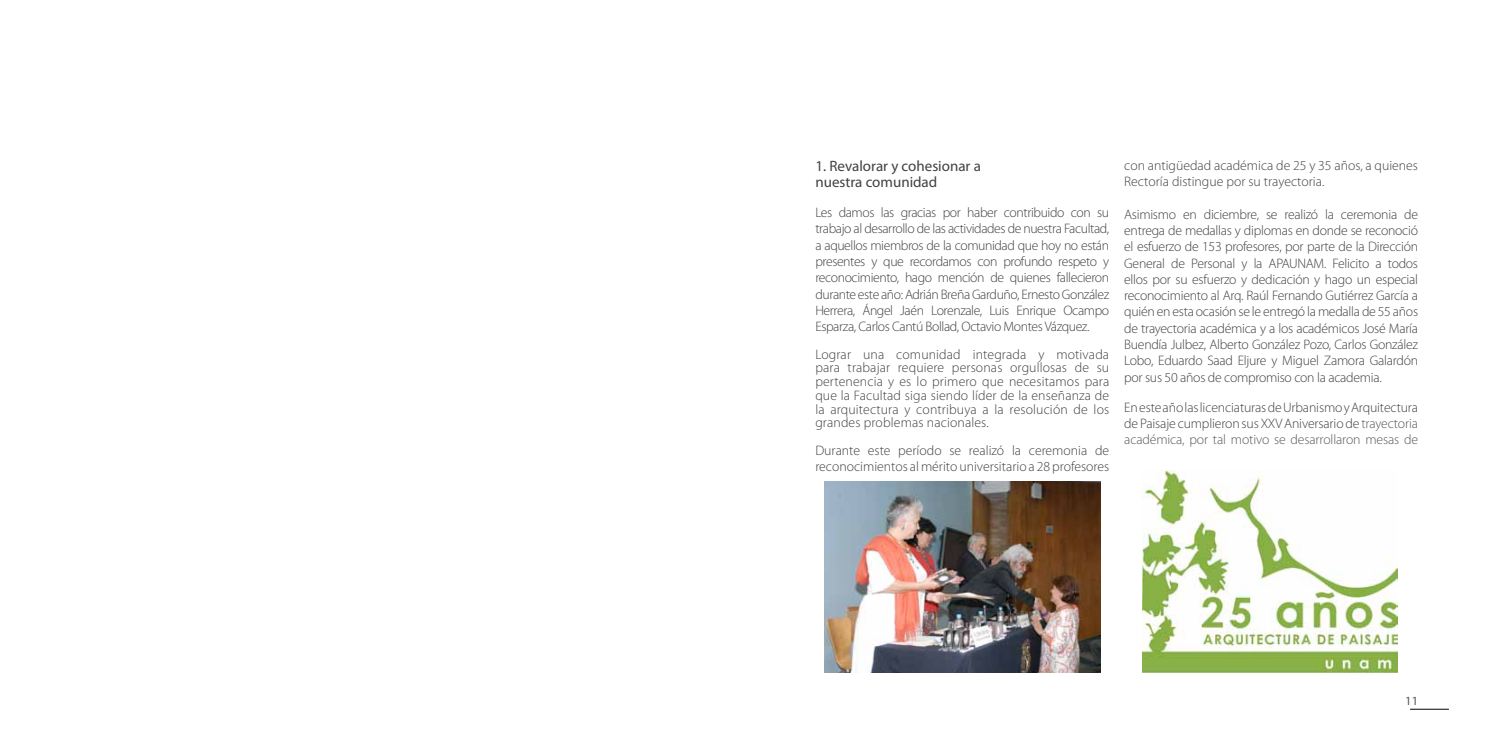
<style>
.page{position:relative;width:1489px;height:745px;background:#fff}
.page>*{position:absolute;margin:0;border:0;box-sizing:border-box;transform-origin:0 0}
.t1{font:15px/16.2px "Myriad Pro";color:#414042}
.t2{font:300 13.75px/16.2px "Myriad Pro";color:#414042;text-align:justify}
.t3{font:12.5px "Myriad Pro";color:#58595b}
.s1{color:#58595b}
</style>
<div class="page">
<hr style="left:1409px;top:708px;width:39px;height:1px;background:#000">
<img style="left:824px;top:481px;width:276px;height:190px">
<img style="left:1142px;top:470px;width:255px;height:201px">
<p class="t1" style="left:815px;top:157px;width:167px">1. Revalorar y cohesionar a nuestra comunidad</p>
<p class="t2" style="left:815px;top:204px;width:295px">Les damos las gracias por haber contribuido con su trabajo al desarrollo de las actividades de nuestra Facultad, a aquellos miembros de la comunidad que hoy no están presentes y que recordamos con profundo respeto y reconocimiento, hago mención de quienes fallecieron durante este año: Adrián Breña Garduño, Ernesto González Herrera, Ángel Jaén Lorenzale, Luis Enrique Ocampo Esparza, Carlos Cantú Bollad, Octavio Montes Vázquez.</p>
<p class="t2" style="left:815px;top:347px;width:295px;line-height:13.8px">Lograr una comunidad integrada y motivada para trabajar requiere personas orgullosas de su pertenencia y es lo primero que necesitamos para que la Facultad siga siendo líder de la enseñanza de la arquitectura y contribuya a la resolución de los grandes problemas nacionales.</p>
<p class="t2" style="left:815px;top:442px;width:295px">Durante este período se realizó la ceremonia de reconocimientos al mérito universitario a 28 profesores</p>
<p class="t2" style="left:1124px;top:157px;width:295px">con antigüedad académica de 25 y 35 años, a quienes<br>Rectoría distingue por su trayectoria.</p>
<p class="t2" style="left:1124px;top:206px;width:295px">Asimismo en diciembre, se realizó la ceremonia de entrega de medallas y diplomas en donde se reconoció el esfuerzo de 153 profesores, por parte de la Dirección General de Personal y la APAUNAM. Felicito a todos ellos por su esfuerzo y dedicación y hago un especial reconocimiento al Arq. Raúl Fernando Gutiérrez García a quién en esta ocasión se le entregó la medalla de 55 años de trayectoria académica y a los académicos José María Buendía Julbez, Alberto González Pozo, Carlos González Lobo, Eduardo Saad Eljure y Miguel Zamora Galardón por sus 50 años de compromiso con la academia.</p>
<p class="t2" style="left:1124px;top:399px;width:295px">En este año las licenciaturas de Urbanismo y Arquitectura de Paisaje cumplieron sus XXV Aniversario de <span class="s1">trayectoria académica, por tal motivo se desarrollaron mesas de</span></p>
<p class="t3" style="left:1404px;top:692px;width:14px">11</p>
</div>
